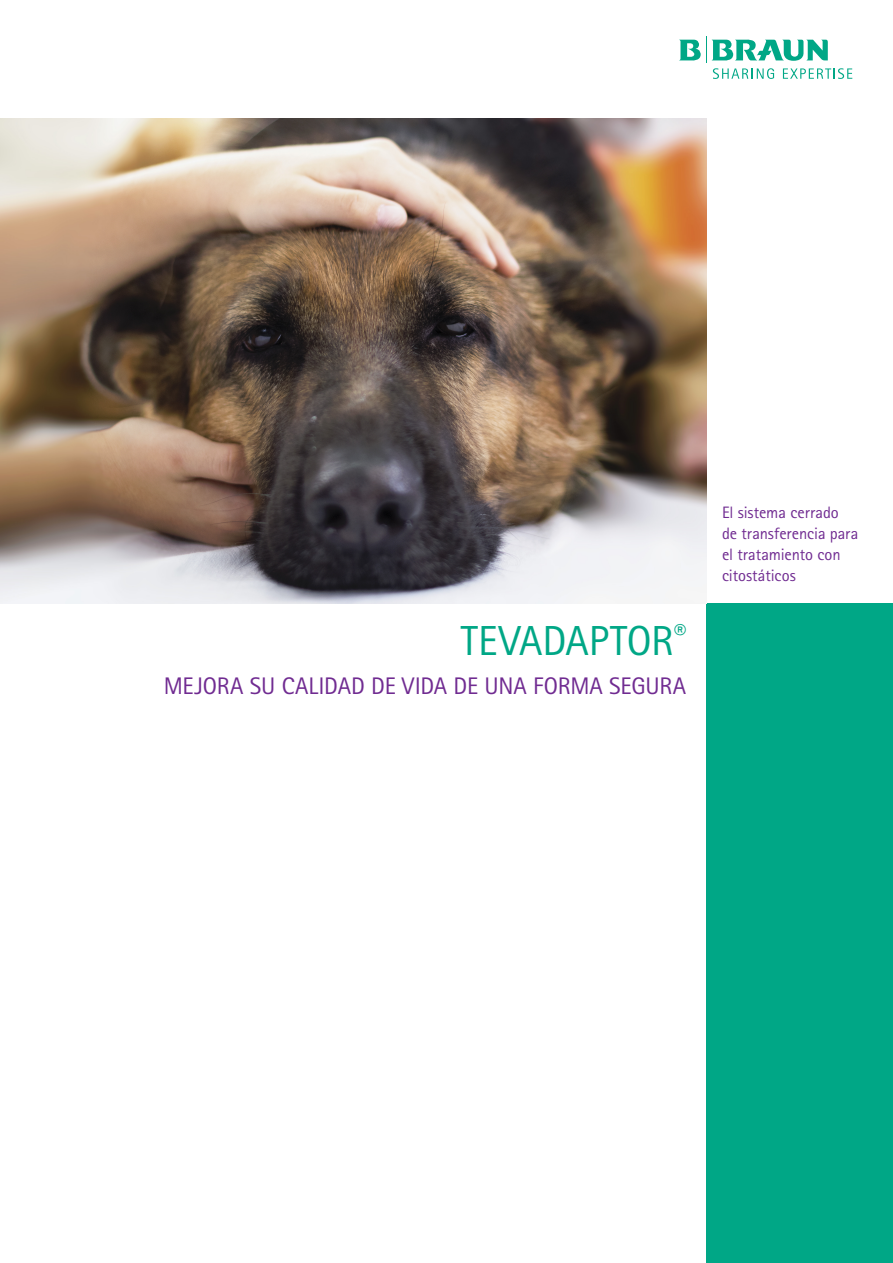
<style>
.page{position:relative;width:893px;height:1263px;background:#fff}
.page>*{position:absolute;margin:0;border:0;box-sizing:border-box;transform-origin:0 0}
.t1{font:42px "Rotis Sans Serif Pro";color:#00a786}
.t2{font:24px "Rotis Sans Serif Pro";letter-spacing:-.005em;color:#702b91}
.t3{font:16.5px/21px "Rotis Sans Serif Pro";letter-spacing:-.005em;color:#702b91}
</style>
<div class="page">
<svg style="left:679px;top:37px;width:173px;height:42px"></svg>
<div style="left:706px;top:604px;width:187px;height:659px;background:#00a786"></div>
<img style="left:0;top:119px;width:706px;height:485px">
<h1 class="t1" style="left:461px;top:616px;width:227px">TEVADAPTOR<sup>®</sup></h1>
<h2 class="t2" style="left:164px;top:671px;width:524px">MEJORA SU CALIDAD DE VIDA DE UNA FORMA SEGURA</h2>
<p class="t3" style="left:722px;top:502px;width:138px">El sistema cerrado<br>de transferencia para el tratamiento con citostáticos</p>
</div>
